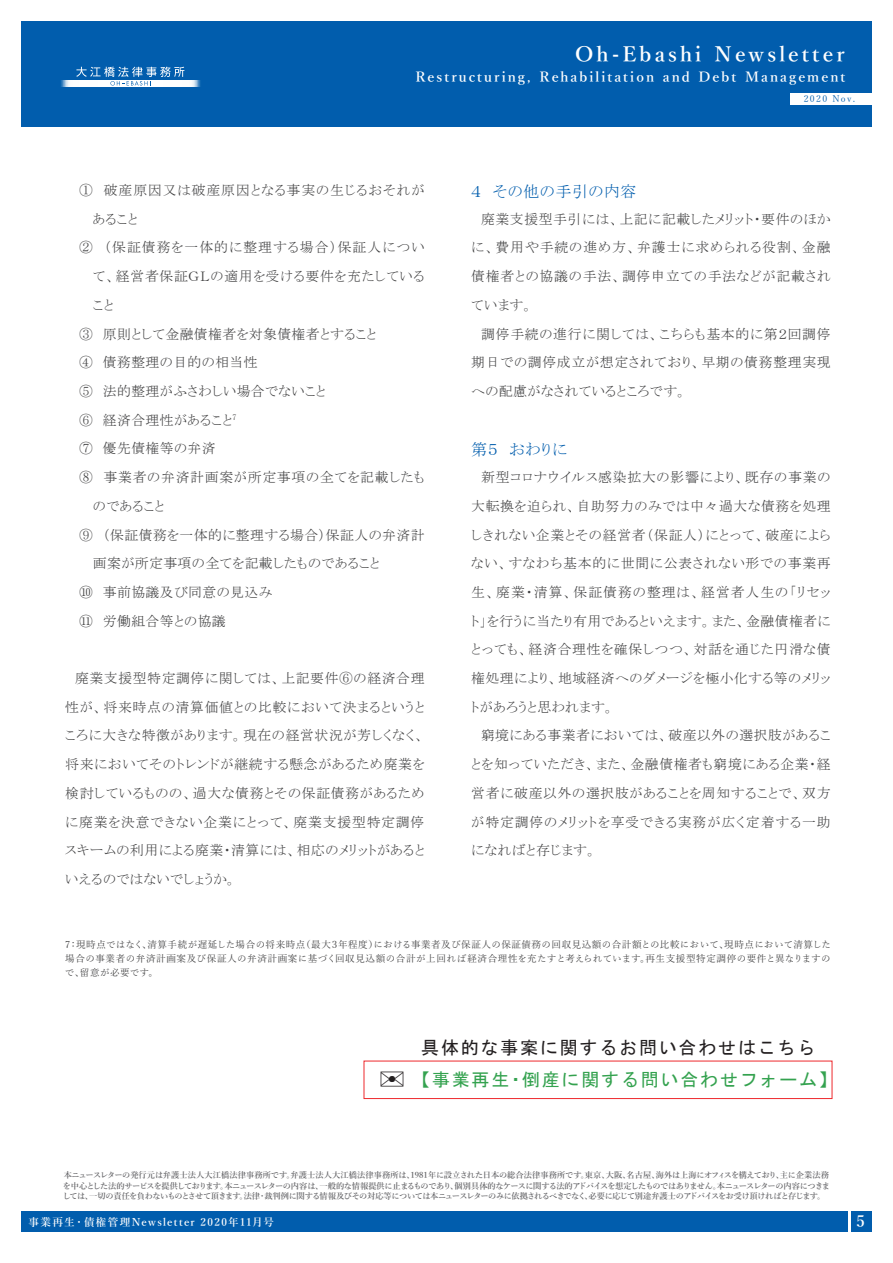
<style>
.page{position:relative;width:893px;height:1263px;background:#fff}
.page>*{position:absolute;margin:0;border:0;box-sizing:border-box;transform-origin:0 0}
.t1{font:600 21px "Yu Mincho";letter-spacing:.15em;color:#fff}
.t2{font:18px/31.5px "MS Gothic";letter-spacing:.1em;color:#34a24f}
.t3{font:15.9px "MS P Mincho";letter-spacing:.03em;color:#015dad}
.t4{font:600 15.9px "Yu Mincho";color:#fff}
.t5{font:13.8px/28.7px "MS P Mincho";letter-spacing:.045em;color:#3e3e3f}
.t6{font:600 13.8px "Yu Mincho";letter-spacing:.15em;color:#fff}
.t7{font:13.8px "MS P Mincho";letter-spacing:.065em;color:#3e3e3f}
.t8{font:13.8px "MS P Mincho";letter-spacing:.075em;color:#3e3e3f}
.t9{font:600 10.65px "Yu Mincho";letter-spacing:.12em;color:#fff}
.t10{font:9.6px/13.8px "Yu Mincho";letter-spacing:.04em;color:#3e3e3f;text-align:justify}
.t11{font:9px "Yu Mincho";letter-spacing:.15em;color:#015dad}
.t12{font:600 8.25px/10.5px "Yu Mincho";letter-spacing:-.085em;color:#636366;text-align:justify}
.s1{color:#231f20}
.s2{font-size:36px;color:#231f20}
</style>
<div class="page">
<div style="left:851px;top:1211px;width:21px;height:21px;background:#015dad"></div>
<div style="left:21px;top:1211px;width:827px;height:21px;background:#015dad"></div>
<div style="left:364px;top:1061px;width:468px;height:38px;border:1px solid #ee292d"></div>
<div style="left:21px;top:22px;width:851px;height:105px;background:#015dad"></div>
<div style="left:60px;top:80px;width:141px;height:7px;background:#0661ae"></div>
<div style="left:61px;top:80px;width:140px;height:7px;background:#166bb3"></div>
<div style="left:62px;top:80px;width:138px;height:7px;background:#347dbc"></div>
<div style="left:63px;top:80px;width:136px;height:7px;background:#4a8ac3"></div>
<div style="left:63px;top:80px;width:135px;height:7px;background:#699ecd"></div>
<div style="left:64px;top:80px;width:134px;height:7px;background:#7fadd4"></div>
<div style="left:65px;top:80px;width:132px;height:7px;background:#a4c4e0"></div>
<div style="left:65px;top:80px;width:131px;height:7px;background:#b1cce4"></div>
<div style="left:66px;top:80px;width:130px;height:7px;background:#c6daeb"></div>
<div style="left:67px;top:80px;width:128px;height:7px;background:#dbe8f2"></div>
<div style="left:68px;top:80px;width:126px;height:7px;background:#eaf1f7"></div>
<div style="left:68px;top:80px;width:125px;height:7px;background:#eef4f8"></div>
<div style="left:69px;top:80px;width:124px;height:7px;background:#f3f7f9"></div>
<div style="left:70px;top:80px;width:122px;height:7px;background:#fff"></div>
<svg style="left:76px;top:67px;width:108px;height:19px"></svg>
<div style="left:790px;top:94px;width:82px;height:11px;background:#fff"></div>
<h1 class="t1" style="left:575px;top:42px;width:271px">Oh-Ebashi Newsletter</h1>
<p class="t11" style="left:804px;top:91px;width:53px">2020 Nov.</p>
<p class="t6" style="left:415px;top:70px;width:431px">Restructuring, Rehabilitation and Debt Management</p>
<p class="t7" style="left:79px;top:183px;width:347px">①　破産原因又は破産原因となる事実の生じるおそれが</p>
<p class="t5" style="left:93px;top:204px;width:46px">あること</p>
<p class="t8" style="left:79px;top:241px;width:347px">②　（保証債務を一体的に整理する場合）保証人につい</p>
<p class="t5" style="left:93px;top:262px;width:333px">て、経営者保証ＧＬの適用を受ける要件を充たしている</p>
<p class="t5" style="left:93px;top:291px;width:22px">こと</p>
<p class="t5" style="left:79px;top:319px;width:299px">③　原則として金融債権者を対象債権者とすること</p>
<p class="t5" style="left:79px;top:348px;width:180px">④　債務整理の目的の相当性</p>
<p class="t5" style="left:79px;top:377px;width:248px">⑤　法的整理がふさわしい場合でないこと</p>
<p class="t5" style="left:79px;top:405px;width:159px">⑥　経済合理性があること<sup>7</sup></p>
<p class="t5" style="left:79px;top:434px;width:138px">⑦　優先債権等の弁済</p>
<p class="t5" style="left:79px;top:463px;width:347px">⑧　事業者の弁済計画案が所定事項の全てを記載したも</p>
<p class="t5" style="left:93px;top:491px;width:73px">のであること</p>
<p class="t5" style="left:79px;top:520px;width:347px">⑨　（保証債務を一体的に整理する場合）保証人の弁済計</p>
<p class="t5" style="left:93px;top:549px;width:288px">画案が所定事項の全てを記載したものであること</p>
<p class="t5" style="left:79px;top:578px;width:195px">⑩　事前協議及び同意の見込み</p>
<p class="t5" style="left:79px;top:606px;width:148px">⑪　労働組合等との協議</p>
<p class="t5" style="left:65px;top:664px;width:361px;text-align:justify">　廃業支援型特定調停に関しては、上記要件⑥の経済合理性が、将来時点の清算価値との比較において決まるというところに大きな特徴があります。現在の経営状況が芳しくなく、将来においてそのトレンドが継続する懸念があるため廃業を検討しているものの、過大な債務とその保証債務があるために廃業を決意できない企業にとって、廃業支援型特定調停スキームの利用による廃業・清算には、相応のメリットがあるといえるのではないでしょうか。</p>
<p class="t3" style="left:471px;top:183px;width:167px">４　その他の手引の内容</p>
<p class="t5" style="left:471px;top:204px;width:361px">　廃業支援型手引には、上記に記載したメリット・要件のほかに、費用や手続の進め方、弁護士に求められる役割、金融債権者との協議の手法、調停申立ての手法などが記載されています。<br>　調停手続の進行に関しては、こちらも基本的に第２回調停期日での調停成立が想定されており、早期の債務整理実現への配慮がなされているところです。</p>
<p class="t3" style="left:471px;top:442px;width:97px">第５　おわりに</p>
<p class="t5" style="left:471px;top:463px;width:361px">　新型コロナウイルス感染拡大の影響により、既存の事業の大転換を迫られ、自助努力のみでは中々過大な債務を処理しきれない企業とその経営者（保証人）にとって、破産によらない、すなわち基本的に世間に公表されない形での事業再生、廃業・清算、保証債務の整理は、経営者人生の「リセット」を行うに当たり有用であるといえます。また、金融債権者にとっても、経済合理性を確保しつつ、対話を通じた円滑な債権処理により、地域経済へのダメージを極小化する等のメリットがあろうと思われます。<br>　窮境にある事業者においては、破産以外の選択肢があることを知っていただき、また、金融債権者も窮境にある企業・経営者に破産以外の選択肢があることを周知することで、双方が特定調停のメリットを享受できる実務が広く定着する一助になればと存じます。</p>
<p class="t10" style="left:65px;top:937px;width:767px">7：現時点ではなく、清算手続が遅延した場合の将来時点（最大３年程度）における事業者及び保証人の保証債務の回収見込額の合計額との比較において、現時点において清算した場合の事業者の弁済計画案及び保証人の弁済計画案に基づく回収見込額の合計が上回れば経済合理性を充たすと考えられています。再生支援型特定調停の要件と異なりますので、留意が必要です。</p>
<h2 class="t2" style="left:374px;top:1032px;width:464px;text-indent:47px"><span class="s1">具体的な事案に関するお問い合わせはこちら</span><span class="s2">✉</span>【事業再生・倒産に関する問い合わせフォーム】</h2>
<p class="t12" style="left:63px;top:1170px;width:769px">本ニュースレターの発行元は弁護士法人大江橋法律事務所です。弁護士法人大江橋法律事務所は、1981年に設立された日本の総合法律事務所です。東京、大阪、名古屋、海外は上海にオフィスを構えており、主に企業法務を中心とした法的サービスを提供しております。本ニュースレターの内容は、一般的な情報提供に止まるものであり、個別具体的なケースに関する法的アドバイスを想定したものではありません。本ニュースレターの内容につきましては、一切の責任を負わないものとさせて頂きます。法律・裁判例に関する情報及びその対応等については本ニュースレターのみに依拠されるべきでなく、必要に応じて別途弁護士のアドバイスをお受け頂ければと存じます。</p>
<p class="t9" style="left:29px;top:1216px;width:247px">事業再生・債権管理Newsletter 2020年11月号</p>
<p class="t4" style="left:857px;top:1212px;width:10px">5</p>
</div>
